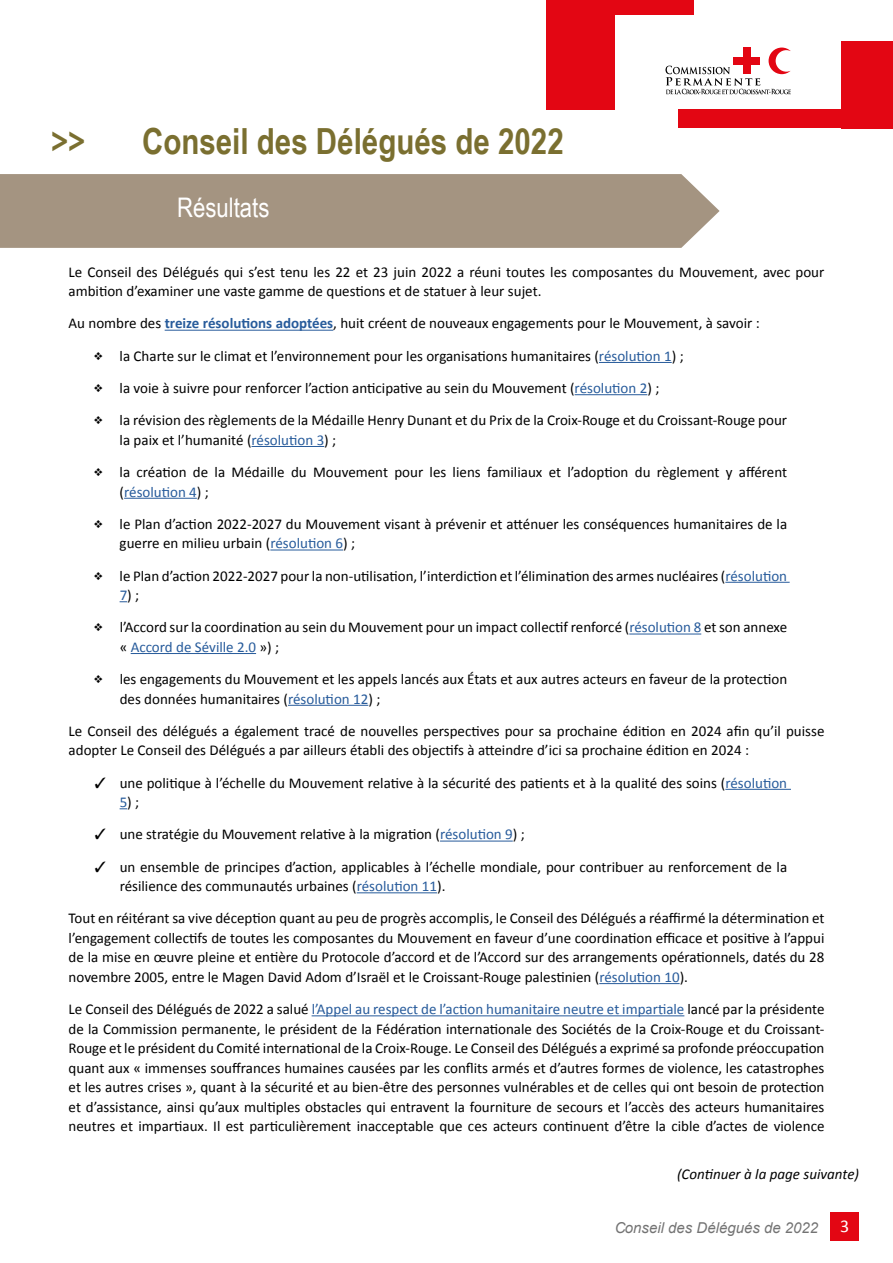
<style>
.page{position:relative;width:893px;height:1263px;background:#fff}
.page>*{position:absolute;margin:0;border:0;box-sizing:border-box;transform-origin:0 0}
.t1{font:700 36px "Arial Narrow";color:#7a6f30}
.t2{font:27px "Arial Narrow";color:#fff}
.t3{font:18px "Calibri";color:#fff}
.t4{font:15px/32.2px "Calibri";color:#000}
.t5{font:italic 15px "Calibri";color:#000}
.t6{font:italic 15px "Arial";color:#000}
.s1{font-weight:700;color:#275b9b}
.s2{color:#275b9b}
</style>
<div class="page">
<div style="left:831px;top:1212px;width:28px;height:28px;background:#e30613"></div>
<div style="left:546px;top:0;width:68px;height:110px;background:#e30613"></div>
<div style="left:546px;top:0;width:148px;height:15px;background:#e30613"></div>
<div style="left:842px;top:41px;width:51px;height:87px;background:#e30613"></div>
<div style="left:678px;top:110px;width:189px;height:18px;background:#e30613"></div>
<div style="left:743px;top:47px;width:8px;height:27px;background:#e30613"></div>
<svg style="left:665px;top:48px;width:126px;height:46px"></svg>
<div style="left:0;top:174px;width:720px;height:74px;background:#a49481"></div>
<hr style="left:165px;top:330px;width:168px;height:1px;background:#275b9b">
<hr style="left:599px;top:362px;width:73px;height:1px;background:#275b9b">
<hr style="left:575px;top:394px;width:72px;height:1px;background:#275b9b">
<hr style="left:252px;top:446px;width:72px;height:1px;background:#275b9b">
<hr style="left:124px;top:498px;width:73px;height:1px;background:#275b9b">
<hr style="left:270px;top:549px;width:73px;height:1px;background:#275b9b">
<hr style="left:725px;top:582px;width:65px;height:1px;background:#275b9b">
<hr style="left:629px;top:633px;width:72px;height:1px;background:#275b9b">
<hr style="left:131px;top:653px;width:125px;height:1px;background:#275b9b">
<hr style="left:288px;top:705px;width:80px;height:1px;background:#275b9b">
<hr style="left:725px;top:789px;width:66px;height:1px;background:#275b9b">
<hr style="left:440px;top:840px;width:73px;height:1px;background:#275b9b">
<hr style="left:357px;top:892px;width:80px;height:1px;background:#275b9b">
<hr style="left:599px;top:983px;width:81px;height:1px;background:#275b9b">
<hr style="left:312px;top:1015px;width:372px;height:1px;background:#275b9b">
<h1 class="t1" style="left:51px;top:114px;width:36px">&gt;&gt;</h1>
<h1 class="t1" style="left:142px;top:114px;width:423px">Conseil des Délégués de 2022</h1>
<h2 class="t2" style="left:177px;top:188px;width:94px">Résultats</h2>
<p class="t4" style="left:69px;top:261px;width:757px;line-height:19.5px">Le Conseil des Délégués qui s’est tenu les 22 et 23 juin 2022 a réuni toutes les composantes du Mouvement, avec pour ambition d’examiner une vaste gamme de questions et de statuer à leur sujet.</p>
<p class="t4" style="left:120px;top:307px;width:669px;text-indent:-51px">Au nombre des <span class="s1">treize résolutions adoptées</span>, huit créent de nouveaux engagements pour le Mouvement, à savoir :<br>la Charte sur le climat et l’environnement pour les organisations humanitaires (<span class="s2">résolution 1</span>) ;<br>la voie à suivre pour renforcer l’action anticipative au sein du Mouvement (<span class="s2">résolution 2</span>) ;<br>la révision des règlements de la Médaille Henry Dunant et du Prix de la Croix-Rouge et du Croissant-Rouge pour</p>
<p class="t4" style="left:120px;top:423px;width:669px">la paix et l’humanité (<span class="s2">résolution 3</span>) ;<br>la création de la Médaille du Mouvement pour les liens familiaux et l’adoption du règlement y afférent</p>
<p class="t4" style="left:120px;top:475px;width:669px">(<span class="s2">résolution 4</span>) ;<br>le Plan d’action 2022-2027 du Mouvement visant à prévenir et atténuer les conséquences humanitaires de la</p>
<p class="t4" style="left:120px;top:526px;width:669px">guerre en milieu urbain (<span class="s2">résolution 6</span>) ;<br>le Plan d’action 2022-2027 pour la non-utilisation, l’interdiction et l’élimination des armes nucléaires (<span class="s2">résolution</span></p>
<p class="t4" style="left:120px;top:578px;width:669px"><span class="s2">7</span>) ;<br>l’Accord sur la coordination au sein du Mouvement pour un impact collectif renforcé (<span class="s2">résolution 8</span> et son annexe</p>
<p class="t4" style="left:120px;top:630px;width:669px">« <span class="s2">Accord de Séville 2.0</span> ») ;<br>les engagements du Mouvement et les appels lancés aux États et aux autres acteurs en faveur de la protection</p>
<p class="t4" style="left:69px;top:682px;width:757px;text-indent:51px">des données humanitaires (<span class="s2">résolution 12</span>) ;<br>Le Conseil des délégués a également tracé de nouvelles perspectives pour sa prochaine édition en 2024 afin qu’il puisse</p>
<p class="t4" style="left:120px;top:733px;width:669px;text-indent:-51px">adopter Le Conseil des Délégués a par ailleurs établi des objectifs à atteindre d’ici sa prochaine édition en 2024 :<br>une politique à l’échelle du Mouvement relative à la sécurité des patients et à la qualité des soins (<span class="s2">résolution</span></p>
<p class="t4" style="left:120px;top:785px;width:669px"><span class="s2">5</span>) ;<br>une stratégie du Mouvement relative à la migration (<span class="s2">résolution 9</span>) ;<br>un ensemble de principes d’action, applicables à l’échelle mondiale, pour contribuer au renforcement de la</p>
<p class="t4" style="left:69px;top:869px;width:757px;text-indent:51px">résilience des communautés urbaines (<span class="s2">résolution 11</span>).<br>Tout en réitérant sa vive déception quant au peu de progrès accomplis, le Conseil des Délégués a réaffirmé la détermination et</p>
<p class="t4" style="left:69px;top:927px;width:757px;line-height:19.5px;text-align:justify">l’engagement collectifs de toutes les composantes du Mouvement en faveur d’une coordination efficace et positive à l’appui de la mise en œuvre pleine et entière du Protocole d’accord et de l’Accord sur des arrangements opérationnels, datés du 28 novembre 2005, entre le Magen David Adom d’Israël et le Croissant-Rouge palestinien (<span class="s2">résolution 10</span>).</p>
<p class="t4" style="left:69px;top:999px;width:757px;line-height:19.5px;text-align:justify">Le Conseil des Délégués de 2022 a salué <span class="s2">l’Appel au respect de l’action humanitaire neutre et impartiale</span> lancé par la présidente de la Commission permanente, le président de la Fédération internationale des Sociétés de la Croix-Rouge et du Croissant-Rouge et le président du Comité international de la Croix-Rouge. Le Conseil des Délégués a exprimé sa profonde préoccupation quant aux « immenses souffrances humaines causées par les conflits armés et d’autres formes de violence, les catastrophes et les autres crises », quant à la sécurité et au bien-être des personnes vulnérables et de celles qui ont besoin de protection et d’assistance, ainsi qu’aux multiples obstacles qui entravent la fourniture de secours et l’accès des acteurs humanitaires neutres et impartiaux. Il est particulièrement inacceptable que ces acteurs continuent d’être la cible d’actes de violence</p>
<p class="t5" style="left:677px;top:1165px;width:184px">(Continuer à la page suivante)</p>
<p class="t6" style="left:614px;top:1217px;width:206px">Conseil des Délégués de 2022</p>
<p class="t3" style="left:840px;top:1215px;width:11px">3</p>
</div>
